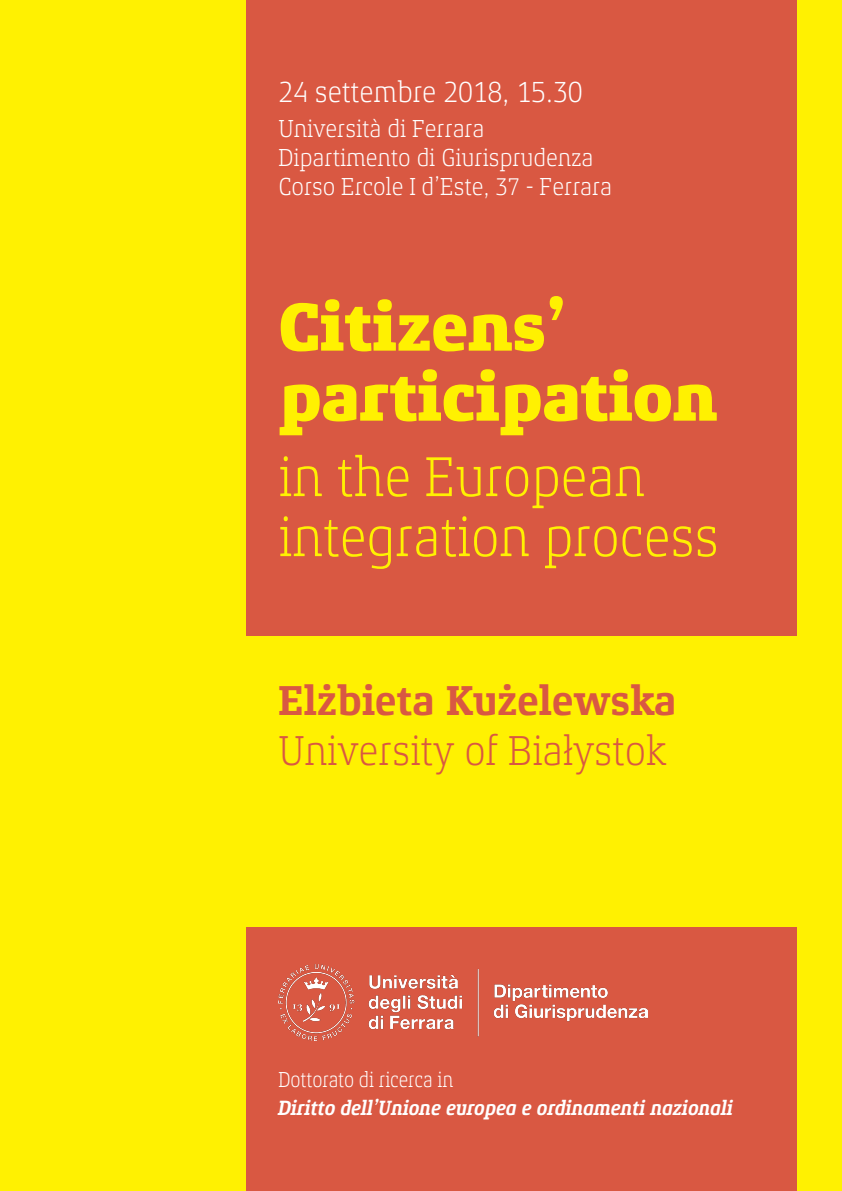
<style>
.page{position:relative;width:842px;height:1191px;background:#fff101}
.page>*{position:absolute;margin:0;border:0;box-sizing:border-box;transform-origin:0 0}
.t1{font:800 69px/70px "Xenois Slab Pro";letter-spacing:-.01em;color:#fff101;scale:.93 1}
.t2{font:300 57px "Xenois Slab Pro";letter-spacing:-.01em;color:#fff101;scale:.93 1}
.t3{font:300 42.5px "Xenois Slab Pro";letter-spacing:-.01em;color:#d95842;scale:.93 1}
.t4{font:700 42.5px "Xenois Slab Pro";letter-spacing:-.01em;color:#d95842;scale:.93 1}
.t5{font:300 30px "Xenois Slab Pro";letter-spacing:-.01em;color:#fff;scale:.93 1}
.t6{font:300 25px "Xenois Slab Pro";letter-spacing:-.01em;color:#fff;scale:.93 1}
.t7{font:300 22px "Xenois Slab Pro";letter-spacing:-.01em;color:#fff;scale:.85 1}
.t8{font:italic 700 21px "Xenois Slab Pro";letter-spacing:-.01em;color:#fff;scale:.85 1}
</style>
<div class="page">
<div style="left:247px;top:927px;width:550px;height:264px;background:#d95842"></div>
<img style="left:278px;top:964px;width:369px;height:76px">
<div style="left:247px;top:0;width:550px;height:635px;background:#d95842"></div>
<p class="t5" style="left:278px;top:75px;width:329px">24 settembre 2018, 15.30</p>
<p class="t6" style="left:278px;top:114px;width:223px">Università di Ferrara</p>
<p class="t6" style="left:278px;top:143px;width:340px">Dipartimento di Giurisprudenza</p>
<p class="t6" style="left:278px;top:172px;width:360px">Corso Ercole I d’Este, 37 - Ferrara</p>
<p class="t1" style="left:278px;top:292px;width:474px">Citizens’ participation</p>
<p class="t2" style="left:278px;top:444px;width:396px">in the European</p>
<p class="t2" style="left:278px;top:504px;width:475px">integration process</p>
<p class="t4" style="left:278px;top:676px;width:430px">Elżbieta Kużelewska</p>
<p class="t3" style="left:278px;top:726px;width:419px">University of Białystok</p>
<p class="t7" style="left:278px;top:1067px;width:207px">Dottorato di ricerca in</p>
<p class="t8" style="left:278px;top:1096px;width:537px">Diritto dell’Unione europea e ordinamenti nazionali</p>
</div>
